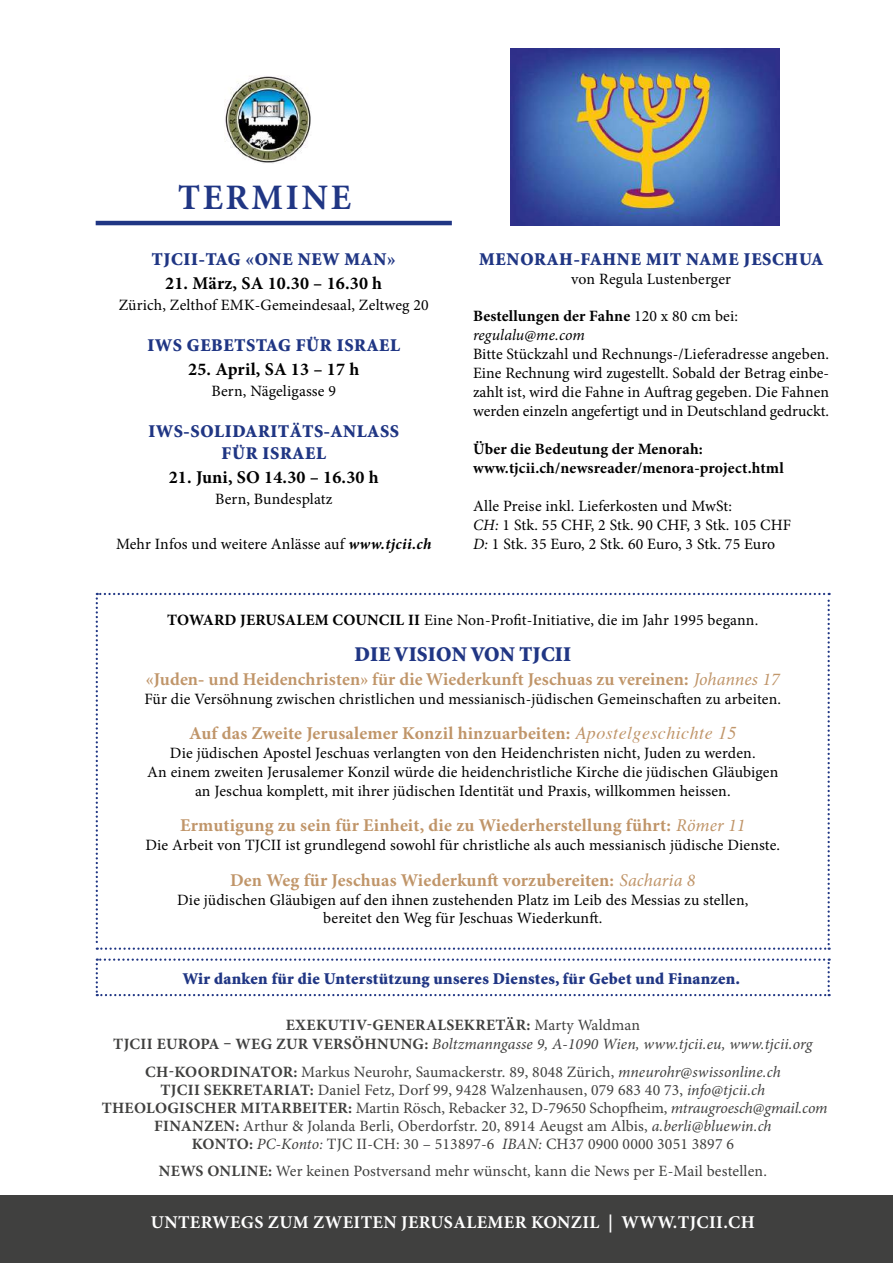
<style>
.page{position:relative;width:893px;height:1263px;background:#fff}
.page>*{position:absolute;margin:0;border:0;box-sizing:border-box;transform-origin:0 0}
.t1{font:700 35.85px "Minion";letter-spacing:.08em;color:#203684}
.t2{font:900 21px "Minion";letter-spacing:.01em;color:#203684}
.t3{font:700 18px "Minion Pro";letter-spacing:.01em;color:#c09569}
.t4{font:900 18px/21.6px "Minion";letter-spacing:.04em;color:#203684;text-align:center}
.t5{font:700 18px "Minion";letter-spacing:.01em;color:#c09569}
.t6{font:700 18px "Minion Pro";letter-spacing:.01em;color:#000}
.t7{font:700 18px "Minion Pro";letter-spacing:.02em;color:#fff}
.t8{font:900 16.5px "Minion";letter-spacing:.02em;color:#203684}
.t9{font:15.75px/18.9px "Minion Pro";letter-spacing:.01em;color:#000;text-align:center}
.t10{font:15.75px/18px "Minion Pro";letter-spacing:.01em;color:#40403f;text-align:center}
.t11{font:700 15.75px/18.9px "Minion Pro";letter-spacing:.02em;color:#40403f;text-align:center}
.t12{font:700 15.75px/18.9px "Minion Pro";letter-spacing:.01em;color:#000}
.s1{font-weight:700;font-style:italic}
.s2{font-weight:400}
.s3{font-weight:400;font-style:italic}
.s4{font-style:italic}
.s5{font-weight:700}
.s6{font-family:"Minion Pro";font-weight:400;font-style:italic}
.s7{font-family:"Times";font-weight:400;font-style:italic}
</style>
<div class="page">
<img style="left:225px;top:76px;width:86px;height:87px">
<hr style="left:96px;top:221px;width:356px;height:4px;background:#203684">
<svg style="left:96px;top:958px;width:734px;height:38px"></svg>
<svg style="left:96px;top:593px;width:734px;height:357px"></svg>
<div style="left:0;top:1195px;width:893px;height:68px;background:#40403f"></div>
<img style="left:510px;top:48px;width:269px;height:178px">
<h1 class="t1" style="left:178px;top:179px;width:174px">TERMINE</h1>
<p class="t4" style="left:152px;top:249px;width:246px">TJCII-TAG «ONE NEW MAN»</p>
<p class="t6" style="left:165px;top:270px;width:218px">21. März, SA 10.30 – 16.30 h</p>
<p class="t9" style="left:119px;top:295px;width:312px">Zürich, Zelthof EMK-Gemeindesaal, Zeltweg 20</p>
<p class="t4" style="left:148px;top:335px;width:254px">IWS GEBETSTAG FÜR ISRAEL</p>
<p class="t6" style="left:188px;top:356px;width:172px">25. April, SA 13 – 17 h</p>
<p class="t9" style="left:211px;top:381px;width:126px">Bern, Nägeligasse 9</p>
<p class="t4" style="left:149px;top:421px;width:252px">IWS-SOLIDARITÄTS-ANLASS<br>FÜR ISRAEL</p>
<p class="t6" style="left:169px;top:464px;width:211px">21. Juni, SO 14.30 – 16.30 h</p>
<p class="t9" style="left:215px;top:489px;width:119px">Bern, Bundesplatz</p>
<p class="t9" style="left:116px;top:534px;width:317px">Mehr Infos und weitere Anlässe auf <span class="s1">www.tjcii.ch</span></p>
<p class="t4" style="left:479px;top:249px;width:345px">MENORAH-FAHNE MIT NAME JESCHUA</p>
<p class="t9" style="left:571px;top:269px;width:161px">von Regula Lustenberger</p>
<p class="t12" style="left:473px;top:307px;width:267px">Bestellungen der Fahne <span class="s2">120 x 80 cm bei: </span><span class="s3">regulalu@me.com</span></p>
<p class="t9" style="left:473px;top:345px;width:358px;text-align:justify">Bitte Stückzahl und Rechnungs-/Lieferadresse angeben.<br>Eine Rechnung wird zugestellt. Sobald der Betrag einbe&shy;zahlt ist, wird die Fahne in Auftrag gegeben. Die Fahnen werden einzeln angefertigt und in Deutschland gedruckt.</p>
<p class="t12" style="left:473px;top:439px;width:312px">Über die Bedeutung der Menorah: www.tjcii.ch/newsreader/menora-project.html</p>
<p class="t9" style="left:473px;top:496px;width:320px;text-align:left">Alle Preise inkl. Lieferkosten und MwSt:<br><span class="s4">CH:</span> 1 Stk. 55 CHF, 2 Stk. 90 CHF, 3 Stk. 105 CHF<br><span class="s4">D:</span> 1 Stk. 35 Euro, 2 Stk. 60 Euro, 3 Stk. 75 Euro</p>
<p class="t9" style="left:167px;top:610px;width:592px"><span class="s5">TOWARD JERUSALEM COUNCIL II</span> Eine Non-Profit-Initiative, die im Jahr 1995 begann.</p>
<h2 class="t2" style="left:354px;top:643px;width:218px">DIE VISION VON TJCII</h2>
<p class="t5" style="left:146px;top:670px;width:635px">«Juden- und Heidenchristen» für die Wiederkunft Jeschuas zu vereinen: <span class="s6">Johannes 17</span></p>
<p class="t9" style="left:144px;top:689px;width:638px">Für die Versöhnung zwischen christlichen und messianisch-jüdischen Gemeinschaften zu arbeiten.</p>
<p class="t3" style="left:189px;top:721px;width:549px">Auf das Zweite Jerusalemer Konzil hinzuarbeiten: <span class="s7">Apostelgeschichte 15</span></p>
<p class="t9" style="left:147px;top:744px;width:633px">Die jüdischen Apostel Jeschuas verlangten von den Heidenchristen nicht, Juden zu werden.<br>An einem zweiten Jerusalemer Konzil würde die heidenchristliche Kirche die jüdischen Gläubigen an Jeschua komplett, mit ihrer jüdischen Identität und Praxis, willkommen heissen.</p>
<p class="t3" style="left:180px;top:813px;width:567px">Ermutigung zu sein für Einheit, die zu Wiederherstellung führt: <span class="s3">Römer 11</span></p>
<p class="t9" style="left:145px;top:836px;width:636px">Die Arbeit von TJCII ist grundlegend sowohl für christliche als auch messianisch jüdische Dienste.</p>
<p class="t3" style="left:230px;top:867px;width:467px">Den Weg für Jeschuas Wiederkunft vorzubereiten: <span class="s3">Sacharia 8</span></p>
<p class="t9" style="left:177px;top:890px;width:573px">Die jüdischen Gläubigen auf den ihnen zustehenden Platz im Leib des Messias zu stellen, bereitet den Weg für Jeschuas Wiederkunft.</p>
<p class="t8" style="left:183px;top:971px;width:558px">Wir danken für die Unterstützung unseres Dienstes, für Gebet und Finanzen.</p>
<p class="t11" style="left:113px;top:1015px;width:701px">EXEKUTIV-GENERALSEKRETÄR: <span class="s2">Marty Waldman<br></span>TJCII EUROPA – WEG ZUR VERSÖHNUNG: <span class="s3">Boltzmanngasse 9, A-1090 Wien, www.tjcii.eu, www.tjcii.org</span></p>
<p class="t10" style="left:102px;top:1063px;width:727px"><span class="s5">CH-KOORDINATOR:</span> Markus Neurohr, Saumackerstr. 89, 8048 Zürich, <span class="s4">mneurohr@swissonline.ch<br></span><span class="s5">TJCII SEKRETARIAT:</span> Daniel Fetz, Dorf 99, 9428 Walzenhausen, 079 683 40 73, <span class="s4">info@tjcii.ch </span><span class="s5">THEOLOGISCHER MITARBEITER:</span> Martin Rösch, Rebacker 32, D-79650 Schopfeim, <span class="s4">mtraugroesch@gmail.com </span><span class="s5">FINANZEN:</span> Arthur &amp; Jolanda Berli, Oberdorfstr. 20, 8914 Aeugst am Albis, <span class="s4">a.berli@bluewin.ch<br></span><span class="s5">KONTO:</span> <span class="s4">PC-Konto:</span> TJC II-CH: 30 – 513897-6 <span class="s4">IBAN:</span> CH37 0900 0000 3051 3897 6</p>
<p class="t10" style="left:159px;top:1162px;width:609px"><span class="s5">NEWS ONLINE:</span> Wer keinen Postversand mehr wünscht, kann die News per E-Mail bestellen.</p>
<p class="t7" style="left:151px;top:1209px;width:605px">UNTERWEGS ZUM ZWEITEN JERUSALEMER KONZIL | WWW.TJCII.CH</p>
</div>
